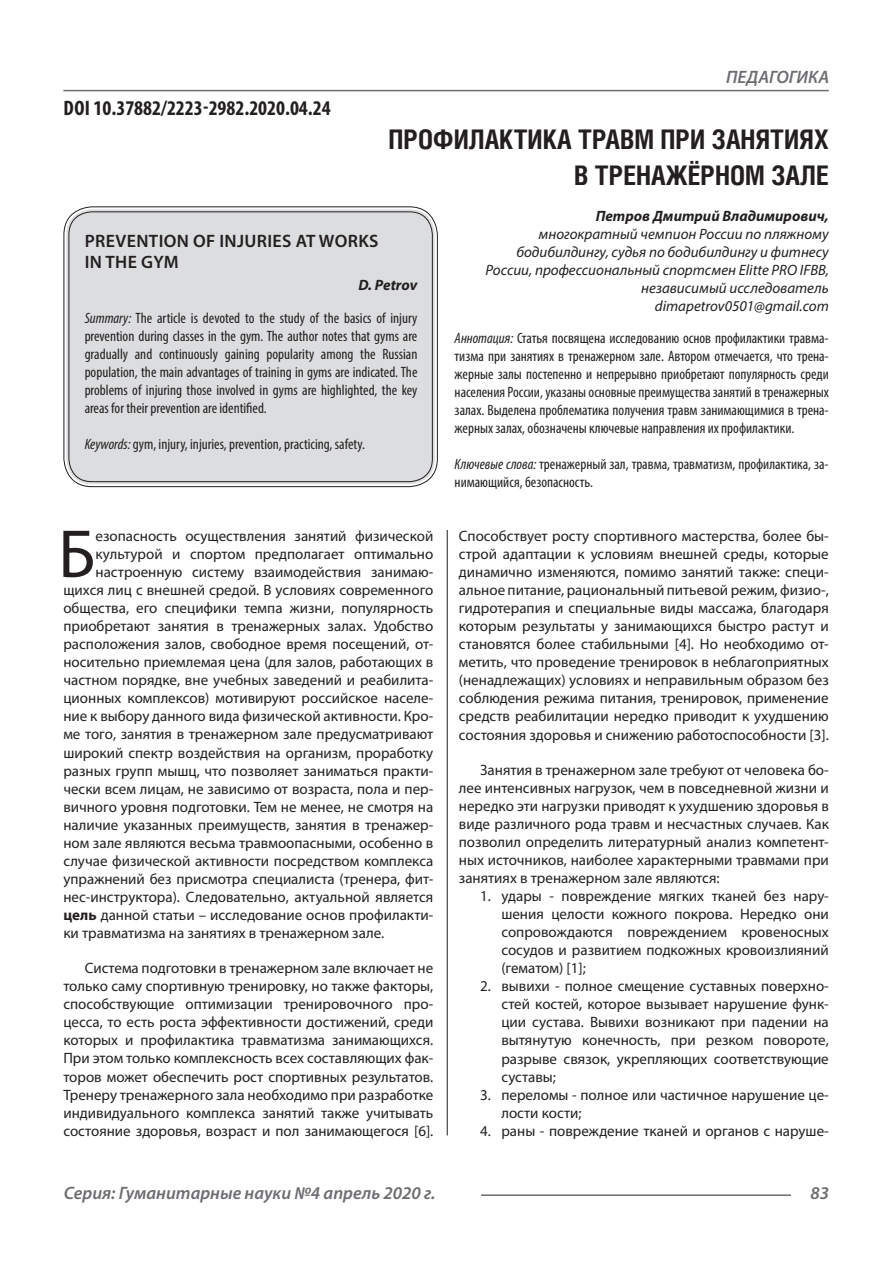
<style>
.page{position:relative;width:893px;height:1263px;background:#fff}
.page>*{position:absolute;margin:0;border:0;box-sizing:border-box;transform-origin:0 0}
.Статья_текст_первый{font:68.4px "Myriad Pro";color:#231f20}
.Статья_название{font:700 27px/36px "Helios Cond C";color:#231f20;text-align:right}
.ДОИ{font:700 condensed 21px "Myriad Pro";color:#231f20}
.t1{font:italic 600 18px "Myriad Pro";color:#6c6d70}
.Статья_название_англ{font:600 18px/21.6px "Myriad Pro";letter-spacing:.02em;color:#231f20}
.Статья_текст{font:15px/18px "Myriad Pro";color:#231f20;text-align:justify}
.Статья_текст_первый-2{font:15px "Myriad Pro";color:#231f20}
.Нумерованный_список{font:15px/18px "Myriad Pro";color:#231f20;text-align:justify}
.Статья_аннотация_тек{font:condensed 15px/18px "Myriad Pro";color:#231f20;text-align:justify}
.Статья_аннотация_анг{font:condensed 15px/18px "Myriad Pro";color:#231f20;text-align:justify}
.Статья_автор_инфо{font:italic 15px/18px "Myriad Pro";color:#231f20;text-align:right}
.Статья_автор_инфо-2{font:italic 700 15px "Myriad Pro";color:#231f20}
.Статья_автор_англ{font:italic 700 15px "Myriad Pro";color:#231f20}
.s1{font-style:italic}
.s2{font-weight:700}
</style>
<div class="page">
<hr style="left:447px;top:128px;width:1px;height:1007px;background:#231f20">
<hr style="left:63px;top:90px;width:766px;height:1px;background:#6c6d70">
<hr style="left:481px;top:1194px;width:310px;height:2px;background:#6c6d70">
<div style="left:443px;top:127px;width:10px;height:403px;background:#fff"></div>
<div style="left:66px;top:209px;width:369px;height:275px;background:#dcdddf;border-radius:26px"></div>
<div style="left:63px;top:206px;width:375px;height:281px;border:1px solid #231f20;border-radius:28px"></div>
<div style="left:68px;top:211px;width:365px;height:271px;border:1px solid #231f20;border-radius:23px"></div>
<p class="ДОИ" style="left:64px;top:95px;width:269px">DOI 10.37882/2223-2982.2020.04.24</p>
<p class="t1" style="left:726px;top:66px;width:104px">ПЕДАГОГИКА</p>
<p class="Статья_название" style="left:389px;top:121px;width:442px">ПРОФИЛАКТИКА ТРАВМ ПРИ ЗАНЯТИЯХ<br>В ТРЕНАЖЁРНОМ ЗАЛЕ</p>
<p class="Статья_автор_инфо-2" style="left:596px;top:206px;width:235px">Петров Дмитрий Владимирович,</p>
<p class="Статья_автор_инфо" style="left:486px;top:224px;width:345px">многократный чемпион России по пляжному бодибилдингу, судья по бодибилдингу и фитнесу России, профессиональный спортсмен Elitte PRO IFBB, независимый исследователь</p>
<p class="Статья_автор_инфо" style="left:655px;top:296px;width:175px">dimapetrov0501@gmail.com</p>
<p class="Статья_аннотация_тек" style="left:455px;top:329px;width:376px"><span class="s1">Аннотация:</span> Статья посвящена исследованию основ профилактики травма&shy;тизма при занятиях в тренажерном зале. Автором отмечается, что трена&shy;жерные залы постепенно и непрерывно приобретают популярность среди населения России, указаны основные преимущества занятий в тренажерных залах. Выделена проблематика получения травм занимающимися в трена&shy;жерных залах, обозначены ключевые направления их профилактики.</p>
<p class="Статья_аннотация_тек" style="left:455px;top:455px;width:376px"><span class="s1">Ключевые слова:</span> тренажерный зал, травма, травматизм, профилактика, за&shy;нимающийся, безопасность.</p>
<p class="Статья_название_англ" style="left:85px;top:230px;width:295px">PREVENTION OF INJURIES AT WORKS<br>IN THE GYM</p>
<p class="Статья_автор_англ" style="left:358px;top:276px;width:61px">D. Petrov</p>
<p class="Статья_аннотация_анг" style="left:85px;top:309px;width:334px"><span class="s1">Summary:</span> The article is devoted to the study of the basics of injury prevention during classes in the gym. The author notes that gyms are gradually and continuously gaining popularity among the Russian population, the main advantages of training in gyms are indicated. The problems of injuring those involved in gyms are highlighted, the key areas for their prevention are identified.</p>
<p class="Статья_аннотация_анг" style="left:85px;top:435px;width:282px"><span class="s1">Keywords:</span> gym, injury, injuries, prevention, practicing, safety.</p>
<p class="Статья_текст_первый" style="left:58px;top:512px;width:39px">Б</p>
<p class="Статья_текст_первый-2" style="left:96px;top:527px;width:339px">езопасность осуществления занятий физической</p>
<p class="Статья_текст_первый-2" style="left:96px;top:545px;width:339px">культурой и спортом предполагает оптимально</p>
<p class="Статья_текст_первый-2" style="left:96px;top:563px;width:339px">настроенную систему взаимодействия занимаю-</p>
<p class="Статья_текст_первый-2" style="left:63px;top:581px;width:371px">щихся лиц с внешней средой. В условиях современного</p>
<p class="Статья_текст_первый-2" style="left:63px;top:599px;width:371px">общества, его специфики темпа жизни, популярность</p>
<p class="Статья_текст_первый-2" style="left:63px;top:617px;width:371px">приобретают занятия в тренажерных залах. Удобство</p>
<p class="Статья_текст_первый-2" style="left:63px;top:635px;width:371px">расположения залов, свободное время посещений, от-</p>
<p class="Статья_текст_первый-2" style="left:63px;top:653px;width:371px">носительно приемлемая цена (для залов, работающих в</p>
<p class="Статья_текст_первый-2" style="left:63px;top:671px;width:371px">частном порядке, вне учебных заведений и реабилита-</p>
<p class="Статья_текст_первый-2" style="left:63px;top:689px;width:371px">ционных комплексов) мотивируют российское населе-</p>
<p class="Статья_текст_первый-2" style="left:63px;top:707px;width:371px">ние к выбору данного вида физической активности. Кро-</p>
<p class="Статья_текст_первый-2" style="left:63px;top:725px;width:371px">ме того, занятия в тренажерном зале предусматривают</p>
<p class="Статья_текст_первый-2" style="left:63px;top:743px;width:371px">широкий спектр воздействия на организм, проработку</p>
<p class="Статья_текст_первый-2" style="left:63px;top:761px;width:371px">разных групп мышц, что позволяет заниматься практи-</p>
<p class="Статья_текст_первый-2" style="left:63px;top:779px;width:371px">чески всем лицам, не зависимо от возраста, пола и пер-</p>
<p class="Статья_текст_первый-2" style="left:63px;top:797px;width:371px">вичного уровня подготовки. Тем не менее, не смотря на</p>
<p class="Статья_текст_первый-2" style="left:63px;top:815px;width:371px">наличие указанных преимуществ, занятия в тренажер-</p>
<p class="Статья_текст_первый-2" style="left:63px;top:833px;width:371px">ном зале являются весьма травмоопасными, особенно в</p>
<p class="Статья_текст_первый-2" style="left:63px;top:851px;width:371px">случае физической активности посредством комплекса</p>
<p class="Статья_текст_первый-2" style="left:63px;top:870px;width:371px">упражнений без присмотра специалиста (тренера, фит-</p>
<p class="Статья_текст_первый-2" style="left:63px;top:888px;width:371px">нес-инструктора). Следовательно, актуальной является</p>
<p class="Статья_текст_первый-2" style="left:63px;top:906px;width:371px"><span class="s2">цель</span> данной статьи – исследование основ профилакти-</p>
<p class="Статья_текст_первый-2" style="left:63px;top:924px;width:322px">ки травматизма на занятиях в тренажерном зале.</p>
<p class="Статья_текст" style="left:63px;top:959px;width:371px;text-indent:21px">Система подготовки в тренажерном зале включает не только саму спортивную тренировку, но также факторы, способствующие оптимизации тренировочного про&shy;цесса, то есть роста эффективности достижений, среди которых и профилактика травматизма занимающихся.<br>При этом только комплексность всех составляющих фак&shy;торов может обеспечить рост спортивных результатов.<br>Тренеру тренажерного зала необходимо при разработке индивидуального комплекса занятий также учитывать состояние здоровья, возраст и пол занимающегося [6].</p>
<p class="Статья_текст" style="left:459px;top:527px;width:371px">Способствует росту спортивного мастерства, более бы&shy;строй адаптации к условиям внешней среды, которые динамично изменяются, помимо занятий также: специ&shy;альное питание, рациональный питьевой режим, физио-, гидротерапия и специальные виды массажа, благодаря которым результаты у занимающихся быстро растут и становятся более стабильными [4]. Но необходимо от&shy;метить, что проведение тренировок в неблагоприятных (ненадлежащих) условиях и неправильным образом без соблюдения режима питания, тренировок, применение средств реабилитации нередко приводит к ухудшению состояния здоровья и снижению работоспособности [3].</p>
<p class="Статья_текст" style="left:459px;top:760px;width:371px;text-indent:21px">Занятия в тренажерном зале требуют от человека бо&shy;лее интенсивных нагрузок, чем в повседневной жизни и нередко эти нагрузки приводят к ухудшению здоровья в виде различного рода травм и несчастных случаев. Как позволил определить литературный анализ компетент&shy;ных источников, наиболее характерными травмами при занятиях в тренажерном зале являются:</p>
<p class="Нумерованный_список" style="left:501px;top:887px;width:329px;text-indent:-21px">1. удары - повреждение мягких тканей без нару&shy;шения целости кожного покрова. Нередко они сопровождаются повреждением кровеносных сосудов и развитием подкожных кровоизлияний (гематом) [1];</p>
<p class="Нумерованный_список" style="left:501px;top:977px;width:329px;text-indent:-21px">2. вывихи - полное смещение суставных поверхно&shy;стей костей, которое вызывает нарушение функ&shy;ции сустава. Вывихи возникают при падении на вытянутую конечность, при резком повороте, разрыве связок, укрепляющих соответствующие суставы;</p>
<p class="Нумерованный_список" style="left:501px;top:1085px;width:329px;text-indent:-21px">3. переломы - полное или частичное нарушение це&shy;лости кости;</p>
<p class="Нумерованный_список" style="left:480px;top:1121px;width:350px">4. раны - повреждение тканей и органов с наруше-</p>
<p class="t1" style="left:64px;top:1182px;width:373px">Серия: Гуманитарные науки №4 апрель 2020 г.</p>
<p class="t1" style="left:810px;top:1182px;width:20px">83</p>
</div>
